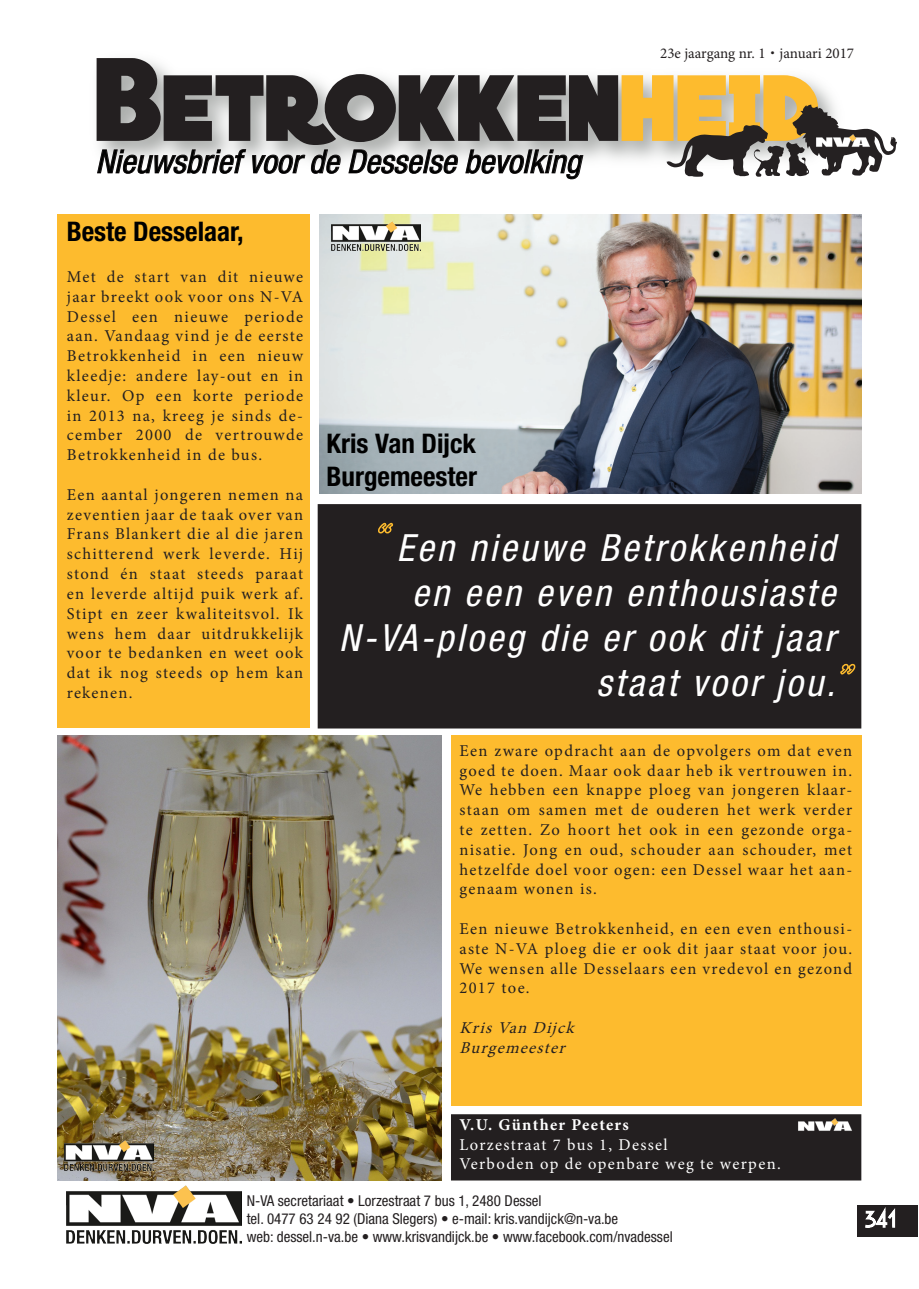
<style>
.page{position:relative;width:919px;height:1289px;background:#fff}
.page>*{position:absolute;margin:0;border:0;box-sizing:border-box;transform-origin:0 0}
.Titels{font:italic condensed 37.5px/45px "Helvetica Neue LT Std";letter-spacing:.08em;color:#fff;text-align:right}
.Titels-2{font:italic condensed 32.4px "Helvetica Neue LT Std";color:#000}
.Titels-3{font:700 condensed 27px "Helvetica Neue LT Std";color:#000}
.Tekst{font:16.5px/19.8px "Minion Pro";letter-spacing:.08em;color:#231f20;text-align:justify}
.Tekst-2{font:16.5px "Minion Pro";letter-spacing:.08em;color:#fff}
.Tekst-3{font:italic 16.5px "Minion Pro";color:#231f20}
.Tekst-4{font:700 16.5px "Minion Pro";letter-spacing:.08em;color:#fff}
.t1{font:condensed 15px/18px "Helvetica Neue LT Std";color:#231f20}
.t2{font:15px "Minion Pro";color:#231f20}
.s1{font-family:"Nexa";font-weight:300}
</style>
<div class="page">
<div style="left:857px;top:1204px;width:61px;height:32px;background:#231f20"></div>
<svg style="left:863px;top:1204px;width:33px;height:24px"></svg>
<img style="left:67px;top:1185px;width:174px;height:58px">
<svg style="left:97px;top:58px;width:799px;height:122px"></svg>
<div style="left:57px;top:214px;width:253px;height:513px;background:#fdbb2e"></div>
<img style="left:319px;top:214px;width:542px;height:279px">
<div style="left:318px;top:505px;width:542px;height:222px;background:#231f20"></div>
<div style="left:317px;top:504px;width:544px;height:224px;border:2px solid #231f20"></div>
<svg style="left:378px;top:522px;width:15px;height:12px"></svg>
<img style="left:57px;top:735px;width:384px;height:445px">
<div style="left:451px;top:735px;width:410px;height:371px;background:#fdbb2e"></div>
<img style="left:332px;top:221px;width:89px;height:30px">
<img style="left:65px;top:1140px;width:89px;height:30px">
<img style="left:815px;top:135px;width:55px;height:12px">
<div style="left:451px;top:1114px;width:409px;height:65px;background:#231f20"></div>
<div style="left:451px;top:1114px;width:410px;height:66px;border:2px solid #231f20"></div>
<img style="left:798px;top:1118px;width:54px;height:13px">
<svg style="left:840px;top:663px;width:16px;height:12px"></svg>
<p class="Titels-2" style="left:96px;top:143px;width:486px">Nieuwsbrief voor de Desselse bevolking</p>
<p class="t2" style="left:660px;top:43px;width:195px">23e jaargang nr. 1 <span class="s1">•</span> januari 2017</p>
<p class="Titels-3" style="left:67px;top:214px;width:178px">Beste Desselaar,</p>
<p class="Tekst" style="left:67px;top:267px;width:238px">Met de start van dit nieuwe jaar breekt ook voor ons N-VA Dessel een nieuwe periode aan. Vandaag vind je de eerste Betrokkenheid in een nieuw kleedje: andere lay-out en in kleur. Op een korte periode in 2013 na, kreeg je sinds de&shy;cember 2000 de vertrouwde Betrokkenheid in de bus.</p>
<p class="Tekst" style="left:67px;top:484px;width:238px">Een aantal jongeren nemen na zeventien jaar de taak over van Frans Blankert die al die jaren schitterend werk leverde. Hij stond én staat steeds paraat en leverde altijd puik werk af.<br>Stipt en zeer kwaliteitsvol. Ik wens hem daar uitdrukkelijk voor te bedanken en weet ook dat ik nog steeds op hem kan rekenen.</p>
<p class="Titels-3" style="left:326px;top:427px;width:151px">Kris Van Dijck</p>
<p class="Titels-3" style="left:326px;top:459px;width:152px">Burgemeester</p>
<p class="Titels" style="left:397px;top:525px;width:440px">Een nieuwe Betrokkenheid</p>
<p class="Titels" style="left:412px;top:570px;width:424px">en een even enthousiaste</p>
<p class="Titels" style="left:339px;top:615px;width:497px">N-VA-ploeg die er ook dit jaar staat voor jou.</p>
<p class="Tekst" style="left:459px;top:740px;width:394px">Een zware opdracht aan de opvolgers om dat even goed te doen. Maar ook daar heb ik vertrouwen in.<br>We hebben een knappe ploeg van jongeren klaar&shy;staan om samen met de ouderen het werk verder te zetten. Zo hoort het ook in een gezonde orga&shy;nisatie. Jong en oud, schouder aan schouder, met hetzelfde doel voor ogen: een Dessel waar het aan&shy;genaam wonen is.</p>
<p class="Tekst" style="left:459px;top:918px;width:394px">Een nieuwe Betrokkenheid, en een even enthousi&shy;aste N-VA ploeg die er ook dit jaar staat voor jou.<br>We wensen alle Desselaars een vredevol en gezond 2017 toe.</p>
<p class="Tekst-3" style="left:459px;top:1016px;width:122px">KrisVan Dij ck</p>
<p class="Tekst-3" style="left:459px;top:1036px;width:113px">Burgemeester</p>
<p class="Tekst-4" style="left:459px;top:1112px;width:171px">V.U. Günther Peeters</p>
<p class="Tekst-2" style="left:459px;top:1133px;width:210px">Lorzestraat 7 bus 1, Dessel</p>
<p class="Tekst-2" style="left:459px;top:1153px;width:323px">Verboden op de openbare weg te werpen.</p>
<p class="t1" style="left:247px;top:1191px;width:427px">N-VA secretariaat • Lorzestraat 7 bus 1, 2480 Dessel<br>tel. 0477 63 24 92 (Diana Slegers) • e-mail: kris.vandijck@n-va.be<br>web: dessel.n-va.be • www.krisvandijck.be • www.facebook.com/nvadessel</p>
</div>
